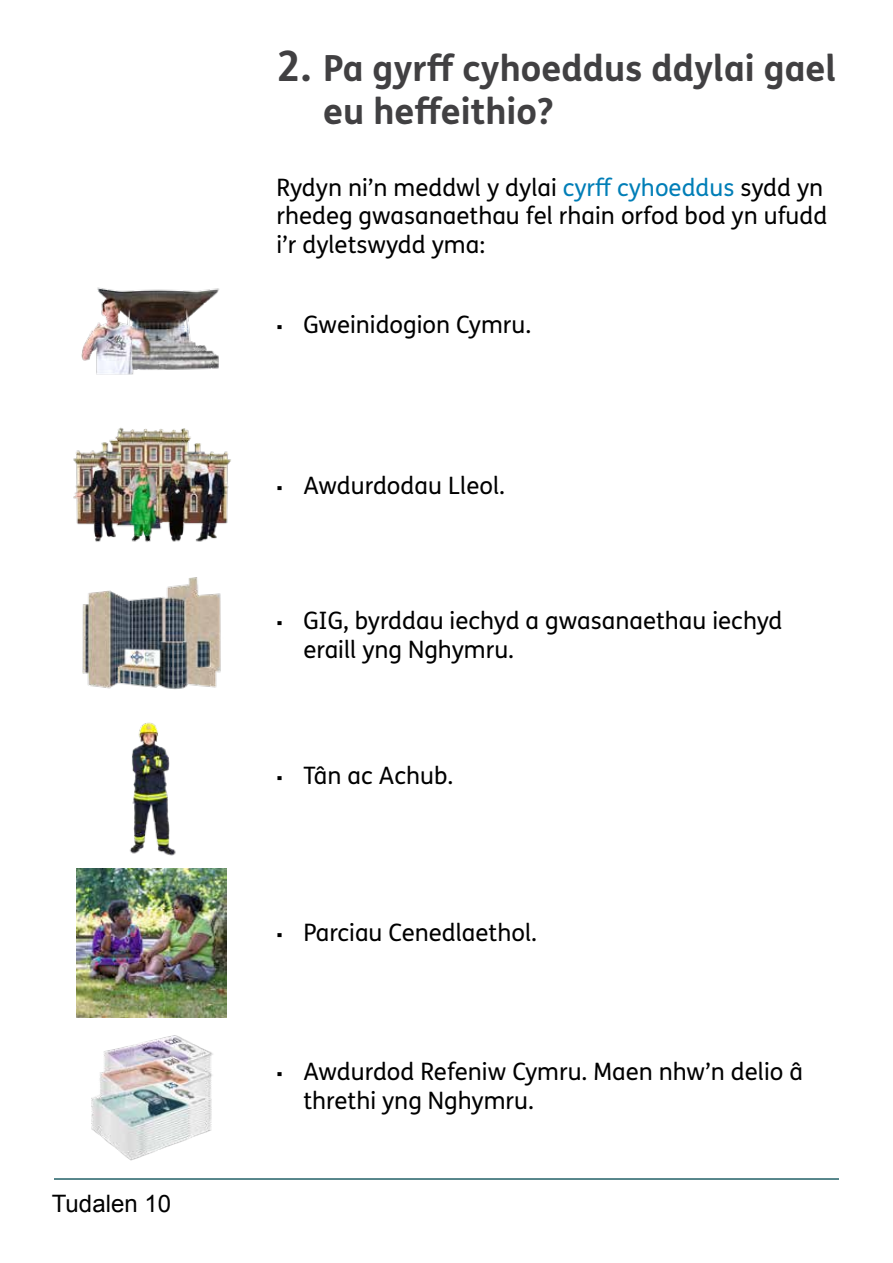
<style>
.page{position:relative;width:893px;height:1263px;background:#fff}
.page>*{position:absolute;margin:0;border:0;box-sizing:border-box;transform-origin:0 0}
.t1{font:700 36px/43.2px "FS Me Pro";color:#414042}
.t2{font:24px/28.8px "FS Me Pro";color:#000}
.t3{font:24px "Arial";color:#000}
.s1{font-size:42px}
.s2{color:#007eb7}
.s3{font-family:"Verdana";font-size:18px}
</style>
<div class="page">
<hr style="left:54px;top:1178px;width:785px;height:2px;background:#236067">
<img style="left:73px;top:427px;width:158px;height:115px">
<img style="left:81px;top:287px;width:139px;height:88px">
<img style="left:82px;top:577px;width:139px;height:112px">
<img style="left:129px;top:722px;width:47px;height:134px">
<img style="left:77px;top:868px;width:149px;height:150px">
<img style="left:91px;top:1035px;width:122px;height:126px">
<p class="t3" style="left:52px;top:1188px;width:121px">Tudalen 10</p>
<h1 class="t1" style="left:323px;top:45px;width:515px;text-indent:-47px"><span class="s1">2.</span> Pa gyrff cyhoeddus ddylai gael eu heffeithio?</h1>
<p class="t2" style="left:276px;top:172px;width:552px">Rydyn ni’n meddwl y dylai <span class="s2">cyrff cyhoeddus</span> sydd yn rhedeg gwasanaethau fel rhain orfod bod yn ufudd i’r dyletswydd yma:</p>
<p class="t2" style="left:276px;top:310px;width:256px"><span class="s3">▪</span> Gweinidogion Cymru.</p>
<p class="t2" style="left:276px;top:470px;width:230px"><span class="s3">▪</span> Awdurdodau Lleol.</p>
<p class="t2" style="left:303px;top:605px;width:480px;text-indent:-27px"><span class="s3">▪</span> GIG, byrddau iechyd a gwasanaethau iechyd eraill yng Nghymru.</p>
<p class="t2" style="left:276px;top:761px;width:178px"><span class="s3">▪</span> Tân ac Achub.</p>
<p class="t2" style="left:276px;top:917px;width:262px"><span class="s3">▪</span> Parciau Cenedlaethol.</p>
<p class="t2" style="left:303px;top:1056px;width:501px;text-indent:-27px"><span class="s3">▪</span> Awdurdod Refeniw Cymru. Maen nhw’n delio â threthi yng Nghymru.</p>
</div>
